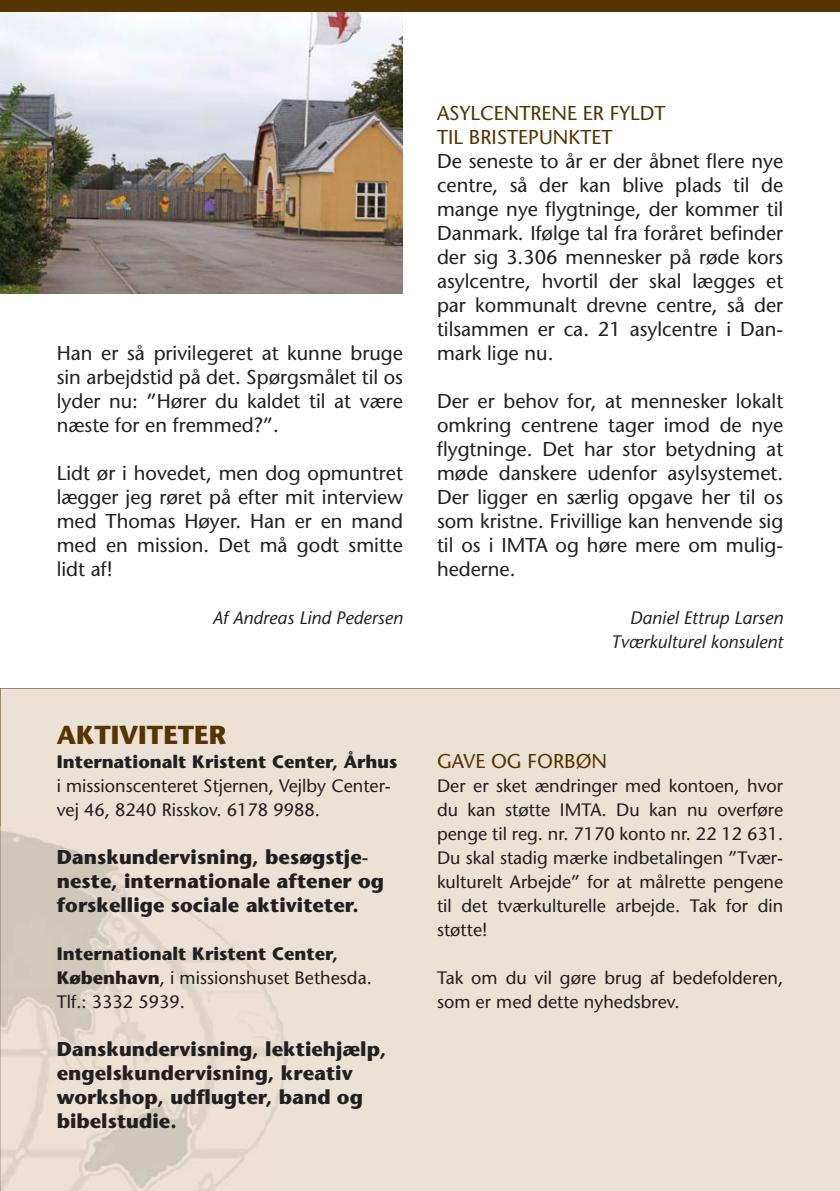
<style>
.page{position:relative;width:840px;height:1191px;background:#fff}
.page>*{position:absolute;margin:0;border:0;box-sizing:border-box;transform-origin:0 0}
.t1{font:700 26px "Stone Sans Std";color:#563500}
.t2{font:500 20px/24px "Stone Sans Std";color:#231f20;text-align:justify}
.t3{font:700 20px/24px "Stone Sans Std";color:#231f20}
.t4{font:500 20px/24px "Stone Sans Std";color:#563500}
.t5{font:500 18px/24px "Stone Sans Std";color:#231f20}
.t6{font:700 18px/24px "Stone Sans Std";color:#231f20}
.t7{font:italic 500 18px/24px "Stone Sans Std";color:#231f20;text-align:right}
.s1{font-weight:500}
</style>
<div class="page">
<div style="left:0;top:688px;width:839px;height:503px;background:#ece1d5"></div>
<img style="left:2px;top:826px;width:327px;height:365px">
<img style="left:0;top:826px;width:2px;height:365px">
<img style="left:0;top:11px;width:403px;height:282px">
<div style="left:0;top:0;width:839px;height:11px;background:#563500"></div>
<p class="t2" style="left:57px;top:342px;width:347px">Han er så privilegeret at kunne bruge sin arbejdstid på det. Spørgsmålet til os lyder nu: ”Hører du kaldet til at være næste for en fremmed?”.</p>
<p class="t2" style="left:57px;top:462px;width:347px">Lidt ør i hovedet, men dog opmuntret lægger jeg røret på efter mit interview med Thomas Høyer. Han er en mand med en mission. Det må godt smitte lidt af!</p>
<p class="t7" style="left:212px;top:607px;width:192px">Af Andreas Lind Pedersen</p>
<h1 class="t1" style="left:57px;top:722px;width:171px">AKTIVITETER</h1>
<p class="t6" style="left:57px;top:751px;width:342px">Internationalt Kristent Center, Århus</p>
<p class="t5" style="left:57px;top:775px;width:335px">i missionscenteret Stjernen, Vejlby Center&shy;vej 46, 8240 Risskov. 6178 9988.</p>
<p class="t3" style="left:57px;top:846px;width:329px">Danskundervisning, besøgstje&shy;neste, internationale aftener og forskellige sociale aktiviteter.</p>
<p class="t6" style="left:57px;top:943px;width:316px">Internationalt Kristent Center,<br>København<span class="s1">, i missionshuset Bethesda.<br>Tlf.: 3332 5939.</span></p>
<p class="t3" style="left:57px;top:1038px;width:331px">Danskundervisning, lektiehjælp, engelskundervisning, kreativ workshop, udflugter, band og bibelstudie.</p>
<p class="t4" style="left:437px;top:102px;width:230px">ASYLCENTRENE ER FYLDT<br>TIL BRISTEPUNKTET</p>
<p class="t2" style="left:437px;top:150px;width:347px">De seneste to år er der åbnet flere nye centre, så der kan blive plads til de mange nye flygtninge, der kommer til Danmark. Ifølge tal fra foråret befinder der sig 3.306 mennesker på røde kors asylcentre, hvortil der skal lægges et par kommunalt drevne centre, så der tilsammen er ca. 21 asylcentre i Dan&shy;mark lige nu.</p>
<p class="t2" style="left:437px;top:390px;width:347px">Der er behov for, at mennesker lokalt omkring centrene tager imod de nye flygtninge. Det har stor betydning at møde danskere udenfor asylsystemet.<br>Der ligger en særlig opgave her til os som kristne. Frivillige kan henvende sig til os i IMTA og høre mere om mulig&shy;hederne.</p>
<p class="t7" style="left:610px;top:607px;width:174px">Daniel Ettrup Larsen<br>Tværkulturel konsulent</p>
<p class="t4" style="left:437px;top:750px;width:172px">GAVE OG FORBØN</p>
<p class="t5" style="left:437px;top:775px;width:347px;text-align:justify">Der er sket ændringer med kontoen, hvor du kan støtte IMTA. Du kan nu overføre penge til reg. nr. 7170 konto nr. 22 12 631.<br>Du skal stadig mærke indbetalingen ”Tvær&shy;kulturelt Arbejde” for at målrette pengene til det tværkulturelle arbejde. Tak for din støtte!</p>
<p class="t5" style="left:437px;top:967px;width:347px">Tak om du vil gøre brug af bedefolderen, som er med dette nyhedsbrev.</p>
</div>
